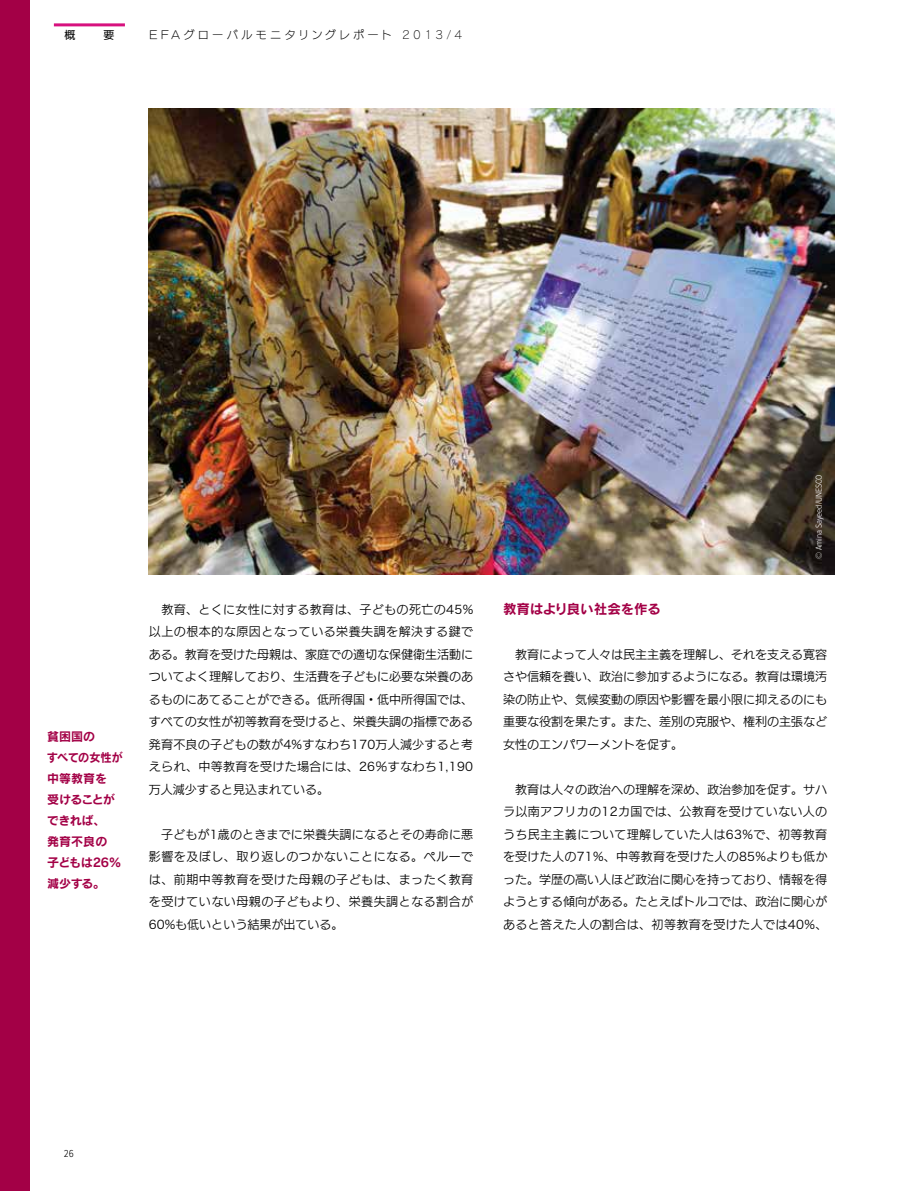
<style>
.page{position:relative;width:915px;height:1191px;background:#fff}
.page>*{position:absolute;margin:0;border:0;box-sizing:border-box;transform-origin:0 0}
.t1{font:13.5px "Rodin Pro B";letter-spacing:-.01em;color:#a30046}
.t2{font:12px/22.5px "New Rodin Pro M";color:#000;text-align:justify}
.t3{font:12px/21px "Rodin Pro B";letter-spacing:-.01em;color:#a30046}
.t4{font:11.25px "New Rodin Pro L";letter-spacing:.28em;color:#000}
.t5{font:10.8px "Shin Go Pro";color:#000}
.t6{font:300 10.5px "Proxima Nova Cond";color:#000}
.t7{font:300 9px "Proxima Nova Cond";letter-spacing:-.005em;color:#fff}
.s1{font-family:"Rodin Pro L"}
.s2{font-family:"Hira Kaku Pro W3"}
</style>
<div class="page">
<div style="left:0;top:0;width:30px;height:1191px;background:#a30046"></div>
<hr style="left:54px;top:23px;width:71px;height:3px;background:#d7117e">
<img style="left:149px;top:108px;width:685px;height:466px">
<p class="t5" style="left:64px;top:26px;width:52px">概　　要</p>
<p class="t4" style="left:149px;top:25px;width:315px">EFAグローバルモニタリングレポート <span class="s1">2013/4</span></p>
<p class="t3" style="left:47px;top:725px;width:77px">貧困国の<br>すべての女性が中等教育を<br>受けることができれば、<br>発育不良の<br>子どもは26％減少する。</p>
<p class="t2" style="left:149px;top:597px;width:326px">　教育、とくに女性に対する教育は、子どもの死亡の<span class="s2">45%</span>以上の根本的な原因となっている栄養失調を解決する鍵である。教育を受けた母親は、家庭での適切な保健衛生活動についてよく理解しており、生活費を子どもに必要な栄養のあるものにあてることができる。低所得国・低中所得国では、すべての女性が初等教育を受けると、栄養失調の指標である発育不良の子どもの数が<span class="s2">4%</span>すなわち<span class="s2">170</span>万人減少すると考えられ、中等教育を受けた場合には、<span class="s2">26</span>％すなわち<span class="s2">1,190</span>万人減少すると見込まれている。</p>
<p class="t2" style="left:149px;top:822px;width:326px">　子どもが<span class="s2">1</span>歳のときまでに栄養失調になるとその寿命に悪影響を及ぼし、取り返しのつかないことになる。ペルーでは、前期中等教育を受けた母親の子どもは、まったく教育を受けていない母親の子どもより、栄養失調となる割合が<span class="s2">60%</span>も低いという結果が出ている。</p>
<p class="t7" style="left:813px;top:559px;width:87px;rotate:-90deg">© Amina Sayeed/UNESCO</p>
<p class="t1" style="left:503px;top:599px;width:159px">教育はより良い社会を作る</p>
<p class="t2" style="left:503px;top:642px;width:325px">　教育によって人々は民主主義を理解し、それを支える寛容さや信頼を養い、政治に参加するようになる。教育は環境汚染の防止や、気候変動の原因や影響を最小限に抑えるのにも重要な役割を果たす。また、差別の克服や、権利の主張など女性のエンパワーメントを促す。</p>
<p class="t2" style="left:503px;top:777px;width:326px">　教育は人々の政治への理解を深め、政治参加を促す。サハラ以南アフリカの<span class="s2">12</span>カ国では、公教育を受けていない人のうち民主主義について理解していた人は<span class="s2">63%</span>で、初等教育を受けた人の<span class="s2">71%</span>、中等教育を受けた人の<span class="s2">85%</span>よりも低かった。学歴の高い人ほど政治に関心を持っており、情報を得ようとする傾向がある。たとえばトルコでは、政治に関心があると答えた人の割合は、初等教育を受けた人では<span class="s2">40%</span>、</p>
<p class="t6" style="left:64px;top:1147px;width:12px">26</p>
</div>
